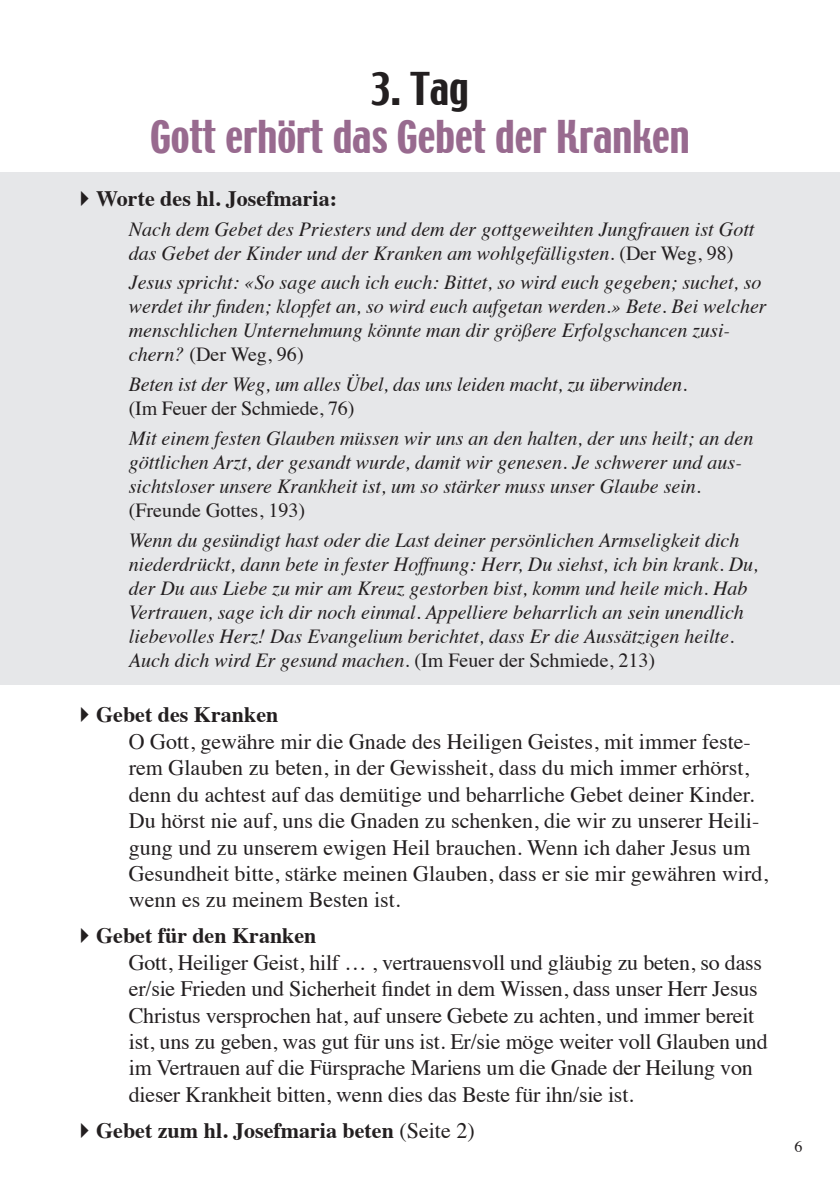
<style>
.page{position:relative;width:840px;height:1191px;background:#fff}
.page>*{position:absolute;margin:0;border:0;box-sizing:border-box;transform-origin:0 0}
.t1{font:40px "Techno";color:#986a8f}
.t2{font:40px "Techno";color:#231f20}
.t3{font:22px/26.4px "Times";color:#231f20}
.t4{font:700 22px "Times";color:#231f20}
.t5{font:italic 20px/24px "Times";color:#231f20}
.t6{font:20px "Times";letter-spacing:-.01em;color:#231f20}
.t7{font:16px "Times";color:#231f20}
.s1{font-style:normal}
.s2{font-weight:700}
.s3{font-weight:400}
</style>
<div class="page">
<div style="left:0;top:172px;width:839px;height:513px;background:#e6e7e9"></div>
<h1 class="t2" style="left:371px;top:62px;width:99px">3. Tag</h1>
<h1 class="t1" style="left:150px;top:110px;width:541px">Gott erhört das Gebet der Kranken</h1>
<p class="t4" style="left:72px;top:178px;width:266px">✔Worte des hl. Josefmaria:</p>
<p class="t5" style="left:129px;top:216px;width:626px">Nach dem Gebet des Priesters und dem der gottgeweihten Jungfrauen ist Gott das Gebet der Kinder und der Kranken am wohlgefälligsten. <span class="s1">(Der Weg, 98)</span></p>
<p class="t5" style="left:129px;top:269px;width:639px">Jesus spricht: «So sage auch ich euch: Bittet, so wird euch gegeben; suchet, so werdet ihr finden; klopfet an, so wird euch aufgetan werden.» Bete. Bei welcher menschlichen Unternehmung könnte man dir größere Erfolgschancen zusi&shy;chern? <span class="s1">(Der Weg, 96)</span></p>
<p class="t5" style="left:129px;top:371px;width:559px">Beten ist der Weg, um alles Übel, das uns leiden macht, zu überwinden.</p>
<p class="t6" style="left:129px;top:390px;width:227px">(Im Feuer der Schmiede, 76)</p>
<p class="t5" style="left:129px;top:425px;width:625px">Mit einem festen Glauben müssen wir uns an den halten, der uns heilt; an den göttlichen Arzt, der gesandt wurde, damit wir genesen. Je schwerer und aus&shy;sichtsloser unsere Krankheit ist, um so stärker muss unser Glaube sein.</p>
<p class="t6" style="left:129px;top:491px;width:178px">(Freunde Gottes, 193)</p>
<p class="t5" style="left:129px;top:526px;width:630px">Wenn du gesündigt hast oder die Last deiner persönlichen Armseligkeit dich niederdrückt, dann bete in fester Hoffnung: Herr, Du siehst, ich bin krank. Du, der Du aus Liebe zu mir am Kreuz gestorben bist, komm und heile mich. Hab Vertrauen, sage ich dir noch einmal. Appelliere beharrlich an sein unendlich liebevolles Herz! Das Evangelium berichtet, dass Er die Aussätzigen heilte.<br>Auch dich wird Er gesund machen. <span class="s1">(Im Feuer der Schmiede, 213)</span></p>
<p class="t3" style="left:129px;top:700px;width:640px;text-indent:-57px">✔<span class="s2">Gebet des Kranken<br></span>O Gott, gewähre mir die Gnade des Heiligen Geistes, mit immer feste&shy;rem Glauben zu beten, in der Gewissheit, dass du mich immer erhörst, denn du achtest auf das demütige und beharrliche Gebet deiner Kinder.<br>Du hörst nie auf, uns die Gnaden zu schenken, die wir zu unserer Heili&shy;gung und zu unserem ewigen Heil brauchen. Wenn ich daher Jesus um Gesundheit bitte, stärke meinen Glauben, dass er sie mir gewähren wird, wenn es zu meinem Besten ist.</p>
<p class="t3" style="left:129px;top:921px;width:640px;text-indent:-57px">✔<span class="s2">Gebet für den Kranken<br></span>Gott, Heiliger Geist, hilf … , vertrauensvoll und gläubig zu beten, so dass er/sie Frieden und Sicherheit findet in dem Wissen, dass unser Herr Jesus Christus versprochen hat, auf unsere Gebete zu achten, und immer bereit ist, uns zu geben, was gut für uns ist. Er/sie möge weiter voll Glauben und im Vertrauen auf die Fürsprache Mariens um die Gnade der Heilung von dieser Krankheit bitten, wenn dies das Beste für ihn/sie ist.</p>
<p class="t4" style="left:72px;top:1109px;width:404px">✔Gebet zum hl. Josefmaria beten <span class="s3">(Seite 2)</span></p>
<p class="t7" style="left:794px;top:1131px;width:9px">6</p>
</div>
